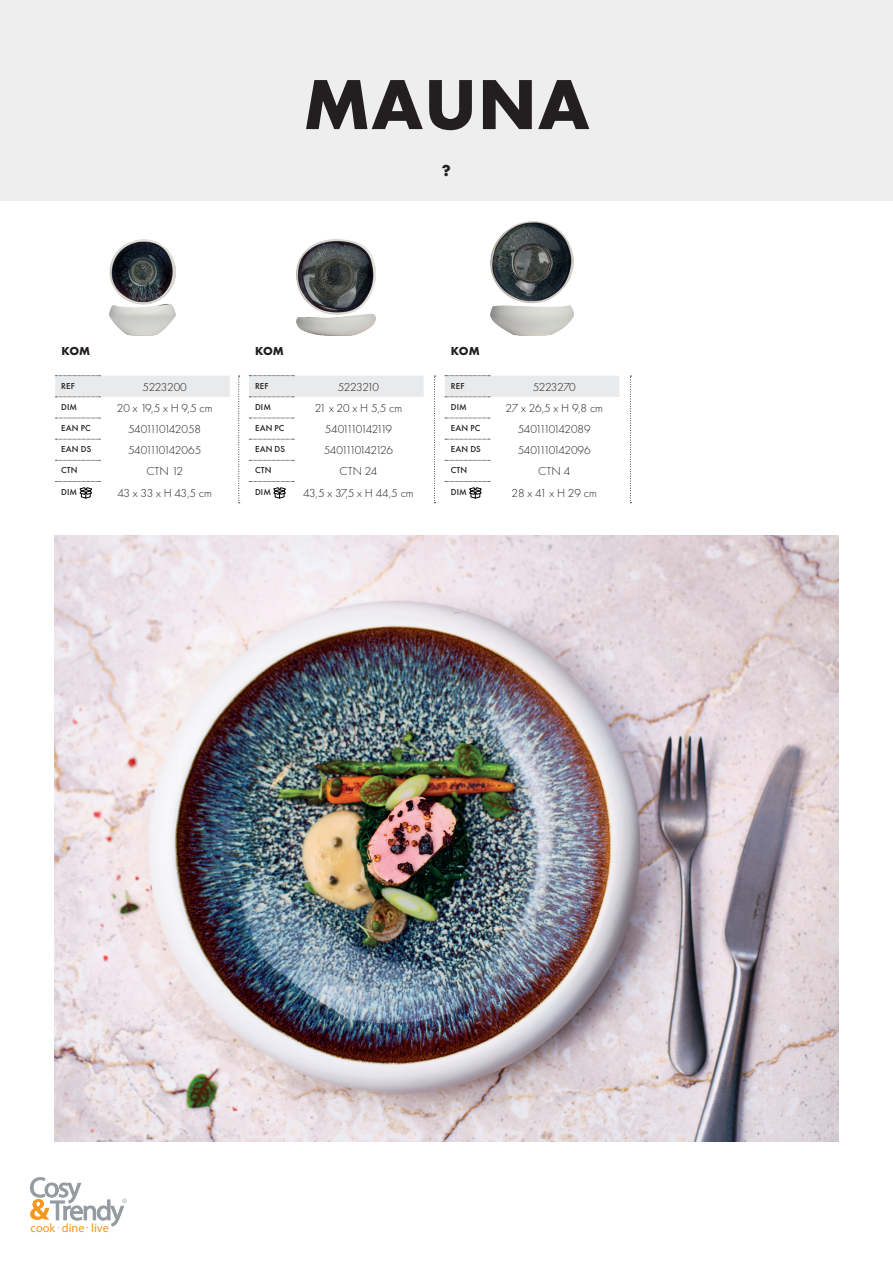
<style>
.page{position:relative;width:893px;height:1263px;background:#fff}
.page>*{position:absolute;margin:0;border:0;box-sizing:border-box;transform-origin:0 0}
.t1{font:700 73.5px "Futura PT";letter-spacing:.01em;color:#231f20}
.t2{font:700 16.5px "Futura PT";color:#231f20}
.t3{font:12.3px "Myriad Pro";color:#f7971d}
.t4{font:300 12px "Futura PT";letter-spacing:-.04em;color:#231f20}
.t5{font:300 12px "Futura PT";letter-spacing:-.08em;color:#231f20}
.t6{font:300 12px "Futura PT";letter-spacing:-.14em;color:#231f20}
.t7{font:300 12px "Futura PT";letter-spacing:-.135em;color:#231f20}
.t8{font:700 12px "Futura PT";letter-spacing:-.015em;color:#231f20}
.t9{font:500 9px "Futura PT";letter-spacing:.01em;color:#231f20}
</style>
<div class="page">
<div style="left:0;top:0;width:893px;height:201px;background:#eeeeef"></div>
<svg style="left:30px;top:1177px;width:97px;height:51px"></svg>
<svg style="left:238px;top:376px;width:2px;height:127px"></svg>
<svg style="left:445px;top:375px;width:174px;height:23px;background:#e8e9ea"></svg>
<svg style="left:445px;top:418px;width:45px;height:1px"></svg>
<svg style="left:445px;top:439px;width:45px;height:1px"></svg>
<svg style="left:445px;top:460px;width:45px;height:1px"></svg>
<svg style="left:445px;top:481px;width:45px;height:18px"></svg>
<svg style="left:434px;top:376px;width:2px;height:127px"></svg>
<svg style="left:630px;top:376px;width:1px;height:127px"></svg>
<img style="left:54px;top:536px;width:785px;height:605px">
<svg style="left:249px;top:375px;width:175px;height:23px;background:#e8e9ea"></svg>
<svg style="left:249px;top:418px;width:45px;height:1px"></svg>
<svg style="left:249px;top:439px;width:45px;height:1px"></svg>
<svg style="left:249px;top:460px;width:45px;height:1px"></svg>
<svg style="left:249px;top:481px;width:45px;height:18px"></svg>
<img style="left:297px;top:240px;width:79px;height:95px">
<img style="left:490px;top:222px;width:84px;height:113px">
<svg style="left:55px;top:375px;width:175px;height:23px;background:#e8e9ea"></svg>
<svg style="left:55px;top:418px;width:45px;height:1px"></svg>
<svg style="left:55px;top:439px;width:45px;height:1px"></svg>
<svg style="left:55px;top:460px;width:45px;height:1px"></svg>
<svg style="left:55px;top:481px;width:45px;height:18px"></svg>
<img style="left:109px;top:240px;width:67px;height:95px">
<h1 class="t1" style="left:303px;top:57px;width:288px">MAUNA</h1>
<h2 class="t2" style="left:442px;top:160px;width:11px">?</h2>
<p class="t8" style="left:61px;top:344px;width:30px">KOM</p>
<p class="t9" style="left:61px;top:380px;width:15px">REF</p>
<p class="t4" style="left:143px;top:380px;width:46px">5223200</p>
<p class="t9" style="left:61px;top:401px;width:18px">DIM</p>
<p class="t4" style="left:117px;top:401px;width:97px">20 x 19,5 x H 9,5 cm</p>
<p class="t9" style="left:61px;top:422px;width:31px">EAN PC</p>
<p class="t5" style="left:128px;top:422px;width:75px">5401110142058</p>
<p class="t9" style="left:61px;top:444px;width:32px">EAN DS</p>
<p class="t5" style="left:128px;top:443px;width:75px">5401110142065</p>
<p class="t9" style="left:61px;top:465px;width:18px">CTN</p>
<p class="t4" style="left:146px;top:465px;width:38px">CTN 12</p>
<p class="t9" style="left:61px;top:486px;width:18px">DIM</p>
<p class="t4" style="left:117px;top:486px;width:96px">43 x 33 x H 43,5 cm</p>
<p class="t8" style="left:255px;top:344px;width:30px">KOM</p>
<p class="t9" style="left:255px;top:380px;width:15px">REF</p>
<p class="t4" style="left:338px;top:380px;width:43px">5223210</p>
<p class="t9" style="left:255px;top:401px;width:18px">DIM</p>
<p class="t4" style="left:315px;top:401px;width:89px">21 x 20 x H 5,5 cm</p>
<p class="t9" style="left:255px;top:422px;width:31px">EAN PC</p>
<p class="t6" style="left:325px;top:422px;width:69px">5401110142119</p>
<p class="t9" style="left:255px;top:444px;width:32px">EAN DS</p>
<p class="t7" style="left:324px;top:443px;width:71px">5401110142126</p>
<p class="t9" style="left:255px;top:465px;width:18px">CTN</p>
<p class="t4" style="left:340px;top:465px;width:39px">CTN 24</p>
<p class="t9" style="left:255px;top:486px;width:18px">DIM</p>
<p class="t4" style="left:303px;top:486px;width:112px">43,5 x 37,5 x H 44,5 cm</p>
<p class="t8" style="left:451px;top:344px;width:30px">KOM</p>
<p class="t9" style="left:451px;top:380px;width:15px">REF</p>
<p class="t4" style="left:533px;top:380px;width:45px">5223270</p>
<p class="t9" style="left:451px;top:401px;width:18px">DIM</p>
<p class="t4" style="left:505px;top:401px;width:99px">27 x 26,5 x H 9,8 cm</p>
<p class="t9" style="left:451px;top:422px;width:31px">EAN PC</p>
<p class="t5" style="left:518px;top:422px;width:75px">5401110142089</p>
<p class="t9" style="left:451px;top:444px;width:32px">EAN DS</p>
<p class="t5" style="left:518px;top:443px;width:75px">5401110142096</p>
<p class="t9" style="left:451px;top:465px;width:18px">CTN</p>
<p class="t4" style="left:538px;top:465px;width:33px">CTN 4</p>
<p class="t9" style="left:451px;top:486px;width:18px">DIM</p>
<p class="t4" style="left:511px;top:486px;width:87px">28 x 41 x H 29 cm</p>
<p class="t3" style="left:31px;top:1220px;width:80px">cook dine live</p>
</div>
